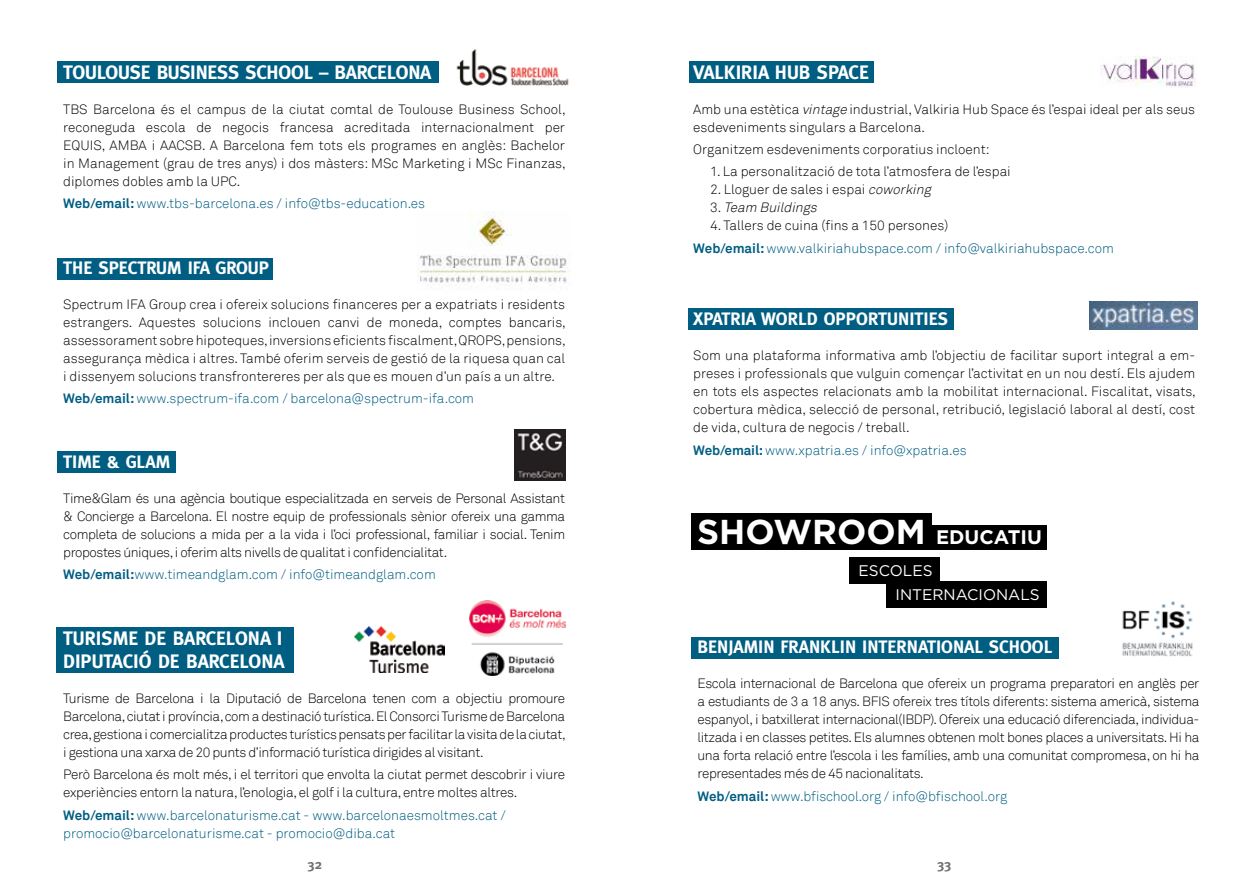
<style>
.page{position:relative;width:1259px;height:893px;background:#fff}
.page>*{position:absolute;margin:0;border:0;box-sizing:border-box;transform-origin:0 0}
.t1{font:700 34.5px "Gotham";color:#fff}
.t2{font:700 19.5px/23.4px "Meta";letter-spacing:-.005em;color:#fff}
.t3{font:700 18px "Meta";color:#fff}
.t4{font:15.45px/24.6px "Gotham";color:#fff}
.t5{font:300 13.5px/18px "Akkurat";letter-spacing:-.005em;color:#000;text-align:justify}
.t6{font:300 13.5px/18px "Akkurat";color:#005e83}
.t7{font:700 13.5px "Meta";color:#707172}
.s1{font-weight:700}
.s2{font-style:italic}
.s3{color:#000}
.s4{font-size:19.65px}
</style>
<div class="page">
<div style="left:302px;top:829px;width:25px;height:25px;border:2px solid #fff;border-radius:50%"></div>
<div style="left:931px;top:525px;width:115px;height:25px;background:#000"></div>
<div style="left:688px;top:309px;width:265px;height:21px;background:#005e83"></div>
<div style="left:689px;top:62px;width:185px;height:21px;background:#005e83"></div>
<div style="left:57px;top:62px;width:381px;height:21px;background:#005e83"></div>
<div style="left:57px;top:258px;width:216px;height:21px;background:#005e83"></div>
<div style="left:57px;top:451px;width:118px;height:21px;background:#005e83"></div>
<div style="left:57px;top:627px;width:237px;height:45px;background:#005e83"></div>
<div style="left:691px;top:513px;width:241px;height:37px;background:#000"></div>
<div style="left:849px;top:557px;width:90px;height:26px;background:#000"></div>
<div style="left:885px;top:582px;width:161px;height:26px;background:#000"></div>
<div style="left:691px;top:637px;width:368px;height:21px;background:#005e83"></div>
<img style="left:456px;top:49px;width:113px;height:37px">
<img style="left:418px;top:212px;width:152px;height:71px">
<img style="left:515px;top:429px;width:51px;height:52px">
<img style="left:354px;top:627px;width:91px;height:45px">
<img style="left:1100px;top:56px;width:96px;height:31px">
<img style="left:1089px;top:302px;width:108px;height:28px">
<img style="left:1122px;top:601px;width:71px;height:56px">
<img style="left:469px;top:600px;width:97px;height:76px">
<h2 class="t2" style="left:63px;top:60px;width:370px">TOULOUSE BUSINESS SCHOOL – BARCELONA</h2>
<p class="t5" style="left:63px;top:100px;width:504px">TBS Barcelona és el campus de la ciutat comtal de Toulouse Business School, reconeguda escola de negocis francesa acreditada internacionalment per EQUIS, AMBA i AACSB. A Barcelona fem tots els programes en anglès: Bachelor in Management (grau de tres anys) i dos màsters: MSc Marketing i MSc Finanzas, diplomes dobles amb la UPC.</p>
<p class="t6" style="left:63px;top:195px;width:363px"><span class="s1">Web/email:</span> www.tbs-barcelona.es / info@tbs-education.es</p>
<h3 class="t3" style="left:63px;top:257px;width:207px">THE SPECTRUM IFA GROUP</h3>
<p class="t5" style="left:63px;top:296px;width:504px">Spectrum IFA Group crea i ofereix solucions financeres per a expatriats i residents estrangers. Aquestes solucions inclouen canvi de moneda, comptes bancaris, assessorament sobre hipoteques, inversions eficients fiscalment, QROPS, pensions, assegurança mèdica i altres. També oferim serveis de gestió de la riquesa quan cal i dissenyem solucions transfrontereres per als que es mouen d’un país a un altre.</p>
<p class="t6" style="left:63px;top:390px;width:412px"><span class="s1">Web/email:</span> www.spectrum-ifa.com / barcelona@spectrum-ifa.com</p>
<h3 class="t3" style="left:63px;top:451px;width:109px">TIME &amp; GLAM</h3>
<p class="t5" style="left:63px;top:489px;width:503px">Time&amp;Glam és una agència boutique especialitzada en serveis de Personal Assistant &amp; Concierge a Barcelona. El nostre equip de professionals sènior ofereix una gamma completa de solucions a mida per a la vida i l’oci professional, familiar i social. Tenim propostes úniques, i oferim alts nivells de qualitat i confidencialitat.</p>
<p class="t6" style="left:63px;top:565px;width:374px"><span class="s1">Web/email:</span>www.timeandglam.com / info@timeandglam.com</p>
<h2 class="t2" style="left:63px;top:626px;width:223px">TURISME DE BARCELONA I<br>DIPUTACIÓ DE BARCELONA</h2>
<p class="t5" style="left:63px;top:690px;width:504px">Turisme de Barcelona i la Diputació de Barcelona tenen com a objectiu promoure Barcelona, ciutat i província, com a destinació turística. El Consorci Turisme de Barcelona crea, gestiona i comercialitza productes turístics pensats per facilitar la visita de la ciutat, i gestiona una xarxa de 20 punts d’informació turística dirigides al visitant.</p>
<p class="t5" style="left:63px;top:766px;width:503px">Però Barcelona és molt més, i el territori que envolta la ciutat permet descobrir i viure experiències entorn la natura, l’enologia, el golf i la cultura, entre moltes altres.</p>
<p class="t6" style="left:63px;top:806px;width:444px"><span class="s1">Web/email:</span> www.barcelonaturisme.cat - www.barcelonaesmoltmes.cat / promocio@barcelonaturisme.cat - promocio@diba.cat</p>
<h2 class="t2" style="left:693px;top:60px;width:177px">VALKIRIA HUB SPACE</h2>
<p class="t5" style="left:693px;top:100px;width:503px">Amb una estètica <span class="s2">vintage</span> industrial, Valkiria Hub Space és l’espai ideal per als seus esdeveniments singulars a Barcelona.</p>
<p class="t5" style="left:693px;top:141px;width:298px">Organitzem esdeveniments corporatius incloent:</p>
<p class="t5" style="left:710px;top:163px;width:302px">1. La personalització de tota l’atmosfera de l’espai</p>
<p class="t5" style="left:710px;top:181px;width:226px">2. Lloguer de sales i espai <span class="s2">coworking<br></span>3 . <span class="s2">Team Buildings</span></p>
<p class="t6" style="left:693px;top:215px;width:422px;line-height:22.2px;text-indent:17px"><span class="s3">4. Tallers de cuina (fins a 150 persones)<br></span><span class="s1">Web/email:</span> www.valkiriahubspace.com / info@valkiriahubspace.com</p>
<h3 class="t3" style="left:693px;top:309px;width:256px">XPATRIA WORLD OPPORTUNITIES</h3>
<p class="t5" style="left:693px;top:347px;width:504px">Som una plataforma informativa amb l’objectiu de facilitar suport integral a em&shy;preses i professionals que vulguin començar l’activitat en un nou destí. Els ajudem en tots els aspectes relacionats amb la mobilitat internacional. Fiscalitat, visats, cobertura mèdica, selecció de personal, retribució, legislació laboral al destí, cost de vida, cultura de negocis / treball.</p>
<p class="t6" style="left:693px;top:441px;width:275px"><span class="s1">Web/email:</span> www.xpatria.es / info@xpatria.es</p>
<h1 class="t1" style="left:697px;top:512px;width:346px">SHOWROOM <span class="s4">EDUCATIU</span></h1>
<p class="t4" style="left:895px;top:558px;width:146px;text-indent:-37px">ESCOLES<br>INTERNACIONALS</p>
<h3 class="t3" style="left:697px;top:637px;width:356px">BENJAMIN FRANKLIN INTERNATIONAL SCHOOL</h3>
<p class="t5" style="left:697px;top:675px;width:503px">Escola internacional de Barcelona que ofereix un programa preparatori en anglès per a estudiants de 3 a 18 anys. BFIS ofereix tres títols diferents: sistema americà, sistema espanyol, i batxillerat internacional(IBDP). Ofereix una educació diferenciada, individua&shy;litzada i en classes petites. Els alumnes obtenen molt bones places a universitats. Hi ha una forta relació entre l’escola i les famílies, amb una comunitat compromesa, on hi ha representades més de 45 nacionalitats.</p>
<p class="t6" style="left:697px;top:787px;width:311px"><span class="s1">Web/email:</span> www.bfischool.org / info@bfischool.org</p>
<p class="t7" style="left:307px;top:857px;width:16px">32</p>
<p class="t7" style="left:937px;top:857px;width:16px">33</p>
</div>
